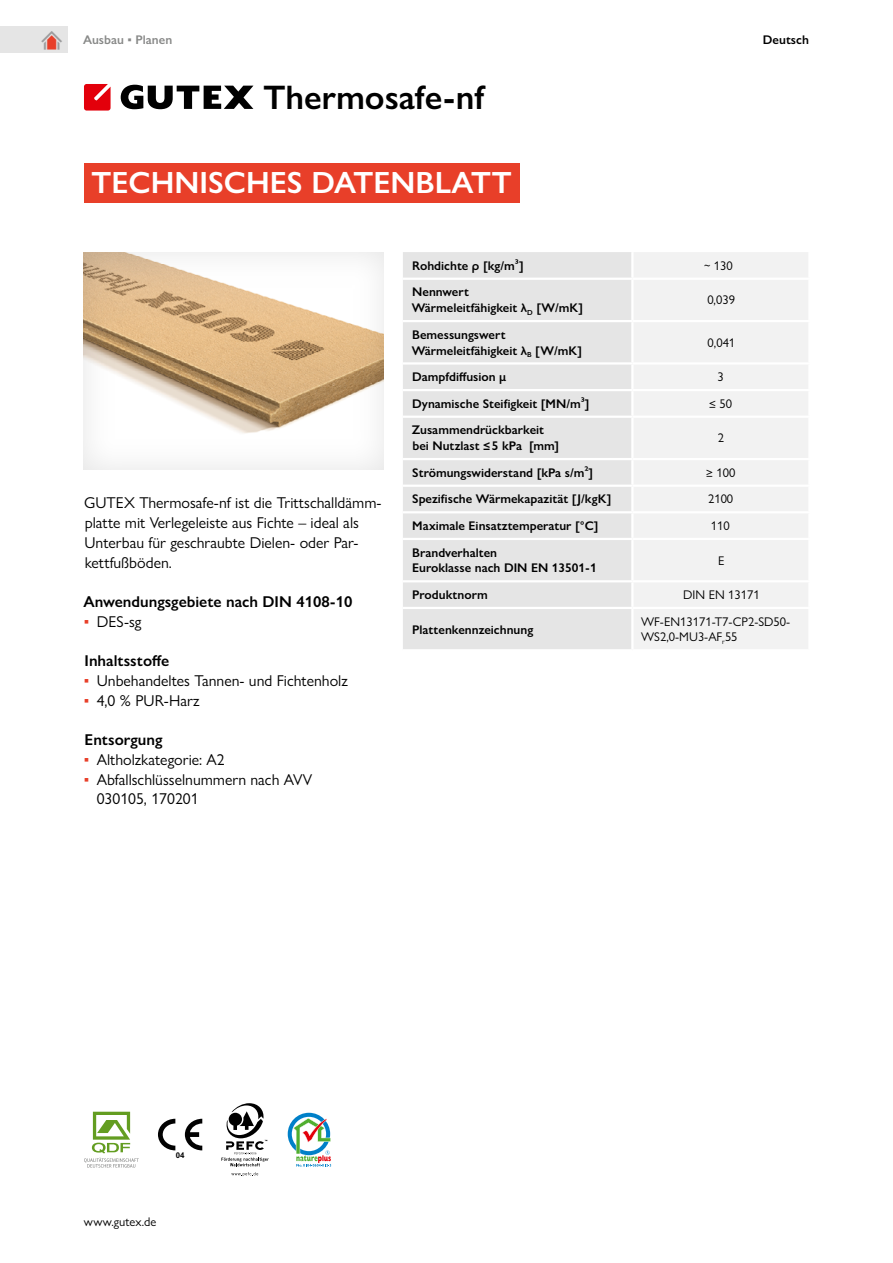
<style>
.page{position:relative;width:893px;height:1263px;background:#fff}
.page>*{position:absolute;margin:0;border:0;box-sizing:border-box;transform-origin:0 0}
._2_Titel-Produktname{font:600 34.2px "Gill Sans Nova";color:#000}
._2_Titel-1{font:600 30.75px "Gill Sans Nova";color:#fff}
._3_Absatz{font:15.75px/19.6px "Gill Sans Nova";color:#000}
._2_Titel-4-Zwischen{font:600 15.75px "Gill Sans Nova";color:#000}
._3_Liste-1-Folge{font:15.75px "Gill Sans Nova";color:#000}
._0_Cluster{font:15.6px "Gutex Icon";color:#9c9c9d}
._4_Tabelle-Body-Herv{font:600 12.6px "Gill Sans Nova";color:#000}
._4_Tabelle-BodyLinks{font:12.6px/15.8px "Gill Sans Nova";color:#000}
._4_Tabelle-Body{font:12.6px "Gill Sans Nova";color:#000}
._0_Cluster-2{font:600 12.6px "Gill Sans Nova";color:#888988}
._0_Sprache{font:600 12.6px "Gill Sans Nova";color:#000}
.ImageLabel{font:700 7.95px "Arial";color:#020202}
.s1{color:#e83f29}
</style>
<div class="page">
<div style="left:0;top:27px;width:68px;height:26px;background:#e5e5e5"></div>
<svg style="left:83px;top:252px;width:301px;height:218px"></svg>
<svg style="left:84px;top:1112px;width:55px;height:55px"></svg>
<svg style="left:158px;top:1119px;width:44px;height:31px"></svg>
<svg style="left:231px;top:1172px;width:27px;height:4px"></svg>
<svg style="left:221px;top:1103px;width:48px;height:63px"></svg>
<svg style="left:288px;top:1113px;width:43px;height:54px"></svg>
<div style="left:84px;top:163px;width:435px;height:39px;background:#e83f29"></div>
<div style="left:403px;top:252px;width:228px;height:397px;background:#e5e5e5"></div>
<div style="left:634px;top:252px;width:174px;height:397px;background:#f2f2f2"></div>
<hr style="left:403px;top:278px;width:229px;height:2px;background:#fff">
<hr style="left:632px;top:278px;width:178px;height:2px;background:#fff">
<hr style="left:403px;top:320px;width:229px;height:2px;background:#fff">
<hr style="left:632px;top:320px;width:178px;height:2px;background:#fff">
<hr style="left:403px;top:362px;width:229px;height:3px;background:#fff">
<hr style="left:632px;top:362px;width:178px;height:3px;background:#fff">
<hr style="left:403px;top:389px;width:229px;height:2px;background:#fff">
<hr style="left:632px;top:389px;width:178px;height:2px;background:#fff">
<hr style="left:403px;top:416px;width:229px;height:2px;background:#fff">
<hr style="left:632px;top:416px;width:178px;height:2px;background:#fff">
<hr style="left:403px;top:458px;width:229px;height:2px;background:#fff">
<hr style="left:632px;top:458px;width:178px;height:2px;background:#fff">
<hr style="left:403px;top:485px;width:229px;height:2px;background:#fff">
<hr style="left:632px;top:485px;width:178px;height:2px;background:#fff">
<hr style="left:403px;top:511px;width:229px;height:2px;background:#fff">
<hr style="left:632px;top:511px;width:178px;height:2px;background:#fff">
<hr style="left:403px;top:538px;width:229px;height:2px;background:#fff">
<hr style="left:632px;top:538px;width:178px;height:2px;background:#fff">
<hr style="left:403px;top:580px;width:229px;height:2px;background:#fff">
<hr style="left:632px;top:580px;width:178px;height:2px;background:#fff">
<hr style="left:403px;top:607px;width:229px;height:2px;background:#fff">
<hr style="left:632px;top:607px;width:178px;height:2px;background:#fff">
<svg style="left:121px;top:85px;width:132px;height:24px"></svg>
<svg style="left:84px;top:84px;width:27px;height:27px"></svg>
<p class="_0_Cluster" style="left:41px;top:31px;width:22px">◆▲◆</p>
<p class="_0_Cluster-2" style="left:83px;top:32px;width:91px">Ausbau ▪ Planen</p>
<p class="_2_Titel-Produktname" style="left:264px;top:76px;width:222px">Thermosafe-nf</p>
<p class="_2_Titel-1" style="left:92px;top:163px;width:422px">TECHNISCHES DATENBLATT</p>
<p class="_4_Tabelle-Body-Herv" style="left:412px;top:258px;width:113px">Rohdichte ρ [kg/m³]</p>
<p class="_4_Tabelle-Body" style="left:704px;top:258px;width:30px">~ 130</p>
<p class="_4_Tabelle-Body-Herv" style="left:412px;top:284px;width:58px">Nennwert</p>
<p class="_4_Tabelle-Body-Herv" style="left:412px;top:300px;width:173px">Wärmeleitfähigkeit λ<sub>D</sub> [W/mK]</p>
<p class="_4_Tabelle-Body" style="left:707px;top:292px;width:29px">0,039</p>
<p class="_4_Tabelle-Body-Herv" style="left:412px;top:327px;width:95px">Bemessungswert</p>
<p class="_4_Tabelle-Body-Herv" style="left:412px;top:342px;width:172px">Wärmeleitfähigkeit λ<sub>B</sub> [W/mK]</p>
<p class="_4_Tabelle-Body" style="left:708px;top:335px;width:29px">0,041</p>
<p class="_4_Tabelle-Body-Herv" style="left:412px;top:369px;width:96px">Dampfdiffusion µ</p>
<p class="_4_Tabelle-Body" style="left:717px;top:369px;width:8px">3</p>
<p class="_4_Tabelle-Body-Herv" style="left:412px;top:396px;width:179px">Dynamische Steifigkeit [MN/m³]</p>
<p class="_4_Tabelle-Body" style="left:709px;top:396px;width:24px">≤ 50</p>
<p class="_4_Tabelle-Body-Herv" style="left:412px;top:422px;width:134px">Zusammendrückbarkeit</p>
<p class="_4_Tabelle-Body-Herv" style="left:412px;top:438px;width:148px">bei Nutzlast ≤5 kPa [mm]</p>
<p class="_4_Tabelle-Body" style="left:718px;top:430px;width:8px">2</p>
<p class="_0_Sprache" style="left:763px;top:32px;width:48px">Deutsch</p>
<p class="_3_Absatz" style="left:84px;top:493px;width:299px">GUTEX Thermosafe-nf ist die Trittschalldämm&shy;platte mit Verlegeleiste aus Fichte – ideal als Unterbau für geschraubte Dielen- oder Par&shy;kettfußböden.</p>
<p class="_2_Titel-4-Zwischen" style="left:83px;top:592px;width:270px">Anwendungsgebiete nach DIN 4108-10</p>
<p class="_3_Absatz" style="left:84px;top:611px;width:59px"><span class="s1">▪</span> DES-sg</p>
<p class="_2_Titel-4-Zwischen" style="left:85px;top:651px;width:86px">Inhaltsstoffe</p>
<p class="_3_Absatz" style="left:84px;top:671px;width:265px"><span class="s1">▪</span> Unbehandeltes Tannen- und Fichtenholz</p>
<p class="_3_Absatz" style="left:84px;top:690px;width:117px"><span class="s1">▪</span> 4,0 % PUR-Harz</p>
<p class="_2_Titel-4-Zwischen" style="left:85px;top:730px;width:79px">Entsorgung</p>
<p class="_3_Absatz" style="left:84px;top:749px;width:142px"><span class="s1">▪</span> Altholzkategorie: A2</p>
<p class="_3_Absatz" style="left:84px;top:769px;width:230px"><span class="s1">▪</span> Abfallschlüsselnummern nach AVV</p>
<p class="_3_Liste-1-Folge" style="left:97px;top:789px;width:103px">030105, 170201</p>
<p class="_4_Tabelle-Body-Herv" style="left:412px;top:465px;width:183px">Strömungswiderstand [kPa s/m²]</p>
<p class="_4_Tabelle-Body" style="left:706px;top:465px;width:31px">≥ 100</p>
<p class="_4_Tabelle-Body-Herv" style="left:412px;top:491px;width:201px">Spezifische Wärmekapazität [J/kgK]</p>
<p class="_4_Tabelle-Body" style="left:708px;top:491px;width:27px">2100</p>
<p class="_4_Tabelle-Body-Herv" style="left:412px;top:518px;width:188px">Maximale Einsatztemperatur [°C]</p>
<p class="_4_Tabelle-Body" style="left:711px;top:518px;width:20px">110</p>
<p class="_4_Tabelle-Body-Herv" style="left:412px;top:545px;width:86px">Brandverhalten</p>
<p class="_4_Tabelle-Body-Herv" style="left:412px;top:560px;width:186px">Euroklasse nach DIN EN 13501-1</p>
<p class="_4_Tabelle-Body" style="left:718px;top:552px;width:8px">E</p>
<p class="_4_Tabelle-Body-Herv" style="left:412px;top:587px;width:77px">Produktnorm</p>
<p class="_4_Tabelle-Body" style="left:683px;top:587px;width:78px">DIN EN 13171</p>
<p class="_4_Tabelle-Body-Herv" style="left:412px;top:621px;width:123px">Plattenkennzeichnung</p>
<p class="_4_Tabelle-BodyLinks" style="left:641px;top:613px;width:150px">WF-EN13171-T7-CP2-SD50-<br>WS2,0-MU3-AF<sub>r</sub>55</p>
<p class="ImageLabel" style="left:176px;top:1149px;width:10px">04</p>
<p class="_4_Tabelle-BodyLinks" style="left:84px;top:1213px;width:74px">www.gutex.de</p>
</div>
